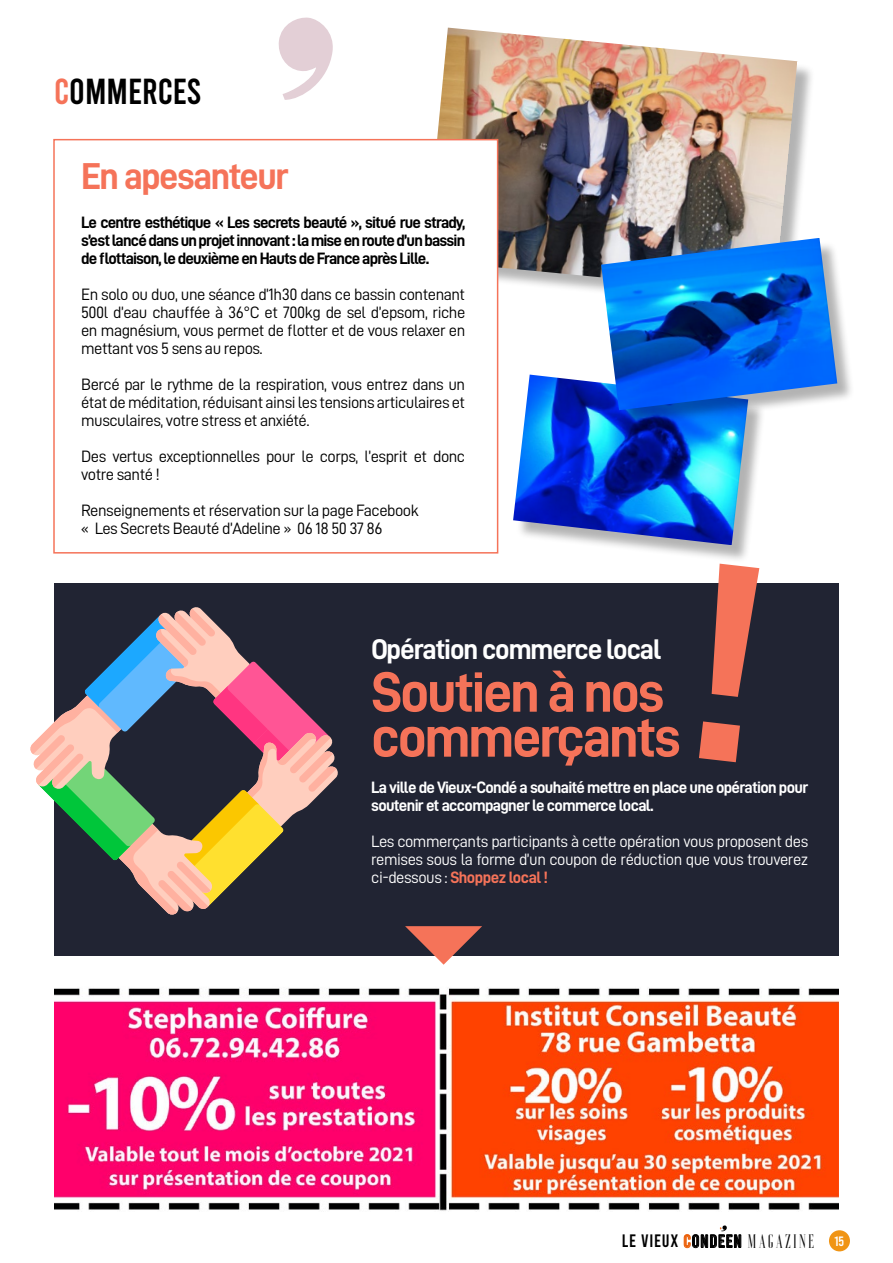
<style>
.page{position:relative;width:893px;height:1263px;background:#fff}
.page>*{position:absolute;margin:0;border:0;box-sizing:border-box;transform-origin:0 0}
.t1{font:57px/45px "D DIN Bold";letter-spacing:-.04em;color:#f57359}
.t2{font:37.5px "D DIN Bold";letter-spacing:-.04em;color:#f57359}
.t3{font:36px "Bebas";color:#000}
.t4{font:28.5px "D DIN Bold";letter-spacing:-.04em;color:#fff}
.t5{font:17.85px "Bebas";letter-spacing:.04em;color:#000}
.t6{font:16.5px/18px "D DIN";letter-spacing:-.03em;color:#000;text-align:justify}
.t7{font:16.5px/18px "D DIN Bold";letter-spacing:-.05em;color:#000;text-align:justify}
.t8{font:16.5px/18px "D DIN";letter-spacing:-.03em;color:#fff}
.t9{font:16.5px/18px "D DIN Bold";letter-spacing:-.04em;color:#fff}
.t10{font:16.5px "D DIN Bold";letter-spacing:-.03em;color:#f57359}
.s1{color:#f57359}
.s2{font-family:"D DIN";color:#fff}
.s3{color:#eb600a}
.s4{font-family:"Aguero Serif Free";font-size:19.5px}
.s5{font-size:13.5px;color:#fff}
</style>
<div class="page">
<div style="left:829px;top:1230px;width:21px;height:21px;background:#f09414;border-radius:50%"></div>
<svg style="left:720px;top:1225px;width:7px;height:7px"></svg>
<div style="left:54px;top:583px;width:785px;height:373px;background:#212433"></div>
<svg style="left:278px;top:17px;width:55px;height:83px"></svg>
<img style="left:54px;top:987px;width:785px;height:224px">
<div style="left:428px;top:30px;width:387px;height:283px;background:#000;opacity:.3"></div>
<img style="left:425px;top:28px;width:372px;height:266px">
<div style="left:53px;top:139px;width:445px;height:415px;background:#fff;border:2px solid #f57359"></div>
<div style="left:516px;top:377px;width:250px;height:186px;background:#000;opacity:.3"></div>
<img style="left:513px;top:375px;width:235px;height:170px">
<div style="left:604px;top:241px;width:251px;height:188px;background:#000;opacity:.3"></div>
<img style="left:601px;top:238px;width:236px;height:172px">
<svg style="left:30px;top:607px;width:308px;height:308px"></svg>
<svg style="left:699px;top:564px;width:60px;height:198px"></svg>
<svg style="left:405px;top:926px;width:77px;height:39px"></svg>
<h3 class="t3" style="left:54px;top:74px;width:149px"><span class="s1">C</span>OMMERCES</h3>
<h2 class="t2" style="left:81px;top:155px;width:209px">En apesanteur</h2>
<p class="t7" style="left:81px;top:213px;width:386px">Le centre esthétique « Les secrets beauté », situé rue strady, s’est lancé dans un projet innovant : la mise en route d’un bassin de flottaison, le deuxième en Hauts de France après Lille.</p>
<p class="t6" style="left:81px;top:285px;width:386px">En solo ou duo, une séance d’1h30 dans ce bassin contenant 500l d’eau chauffée à 36°C et 700kg de sel d’epsom, riche en magnésium, vous permet de flotter et de vous relaxer en mettant vos 5 sens au repos.</p>
<p class="t6" style="left:81px;top:375px;width:386px">Bercé par le rythme de la respiration, vous entrez dans un état de méditation, réduisant ainsi les tensions articulaires et musculaires, votre stress et anxiété.</p>
<p class="t6" style="left:81px;top:447px;width:386px">Des vertus exceptionnelles pour le corps, l’esprit et donc votre santé !</p>
<p class="t6" style="left:81px;top:501px;width:339px">Renseignements et réservation sur la page Facebook « Les Secrets Beauté d’Adeline » 06 18 50 37 86</p>
<h3 class="t4" style="left:371px;top:634px;width:291px">Opération commerce local</h3>
<h1 class="t1" style="left:371px;top:668px;width:311px">Soutien à nos commerçants</h1>
<p class="t9" style="left:371px;top:778px;width:439px">La ville de Vieux-Condé a souhaité mettre en place une opération pour soutenir et accompagner le commerce local.</p>
<p class="t8" style="left:371px;top:832px;width:439px">Les commerçants participants à cette opération vous proposent des remises sous la forme d’un coupon de réduction que vous trouverez</p>
<p class="t10" style="left:371px;top:868px;width:178px"><span class="s2">ci-dessous :</span> Shoppez local !</p>
<p class="t5" style="left:622px;top:1232px;width:224px">LE VIEUX <span class="s3">C</span>ONDEEN <span class="s4">MAGAZINE</span> <span class="s5">15</span></p>
</div>
